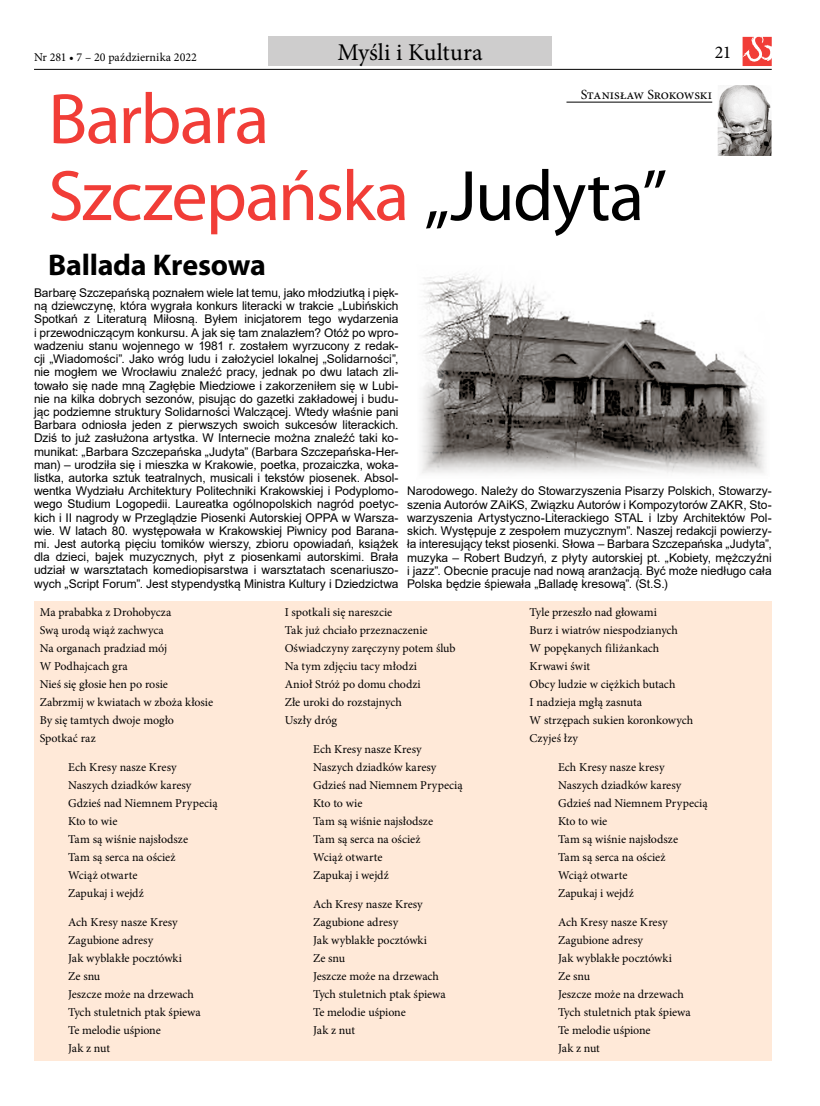
<style>
.page{position:relative;width:820px;height:1106px;background:#fff}
.page>*{position:absolute;margin:0;border:0;box-sizing:border-box;transform-origin:0 0}
.t1{font:72px/77px "Myriad Pro";letter-spacing:-.025em;color:#f13d37}
.t2{font:700 30px "Myriad Pro";letter-spacing:-.01em;color:#000}
.t3{font:24px "Minion Pro";letter-spacing:-.005em;color:#000}
.t4{font:18px "Minion Pro";color:#000}
.t5{font:14px "Minion Pro";letter-spacing:-.015em;color:#000}
.t6{font:12px/13.2px "Arial";letter-spacing:-.005em;color:#000;text-align:justify}
.t7{font:12px/18px "Minion Pro";letter-spacing:-.005em;color:#000}
.s1{color:#000}
</style>
<div class="page">
<div style="left:268px;top:37px;width:283px;height:29px;background:#cecdcd"></div>
<div style="left:34px;top:601px;width:737px;height:459px;background:#ffe9d8"></div>
<img style="left:421px;top:273px;width:344px;height:201px">
<hr style="left:566px;top:102px;width:146px;height:1px;background:#000">
<img style="left:717px;top:85px;width:54px;height:71px">
<hr style="left:34px;top:69px;width:737px;height:1px;background:#000">
<svg style="left:742px;top:37px;width:29px;height:29px"></svg>
<p class="t7" style="left:34px;top:48px;width:164px">Nr 281 • 7 – 20 października 2022</p>
<h3 class="t3" style="left:337px;top:36px;width:147px">Myśli i Kultura</h3>
<h3 class="t4" style="left:714px;top:40px;width:18px">21</h3>
<p class="t5" style="left:580px;top:85px;width:133px">Stanisław Srokowski</p>
<h1 class="t1" style="left:48px;top:79px;width:620px">Barbara<br>Szczepańska <span class="s1">„Judyta”</span></h1>
<h2 class="t2" style="left:48px;top:245px;width:219px">Ballada Kresowa</h2>
<p class="t6" style="left:34px;top:286px;width:366px">Barbarę Szczepańską poznałem wiele lat temu, jako młodziutką i pięk&shy;ną dziewczynę, która wygrała konkurs literacki w trakcie „Lubińskich Spotkań z Literaturą Miłosną. Byłem inicjatorem tego wydarzenia i przewodniczącym konkursu. A jak się tam znalazłem? Otóż po wpro&shy;wadzeniu stanu wojennego w 1981 r. zostałem wyrzucony z redak&shy;cji „Wiadomości”. Jako wróg ludu i założyciel lokalnej „Solidarności”, nie mogłem we Wrocławiu znaleźć pracy, jednak po dwu latach zli&shy;towało się nade mną Zagłębie Miedziowe i zakorzeniłem się w Lubi&shy;nie na kilka dobrych sezonów, pisując do gazetki zakładowej i budu&shy;jąc podziemne struktury Solidarności Walczącej. Wtedy właśnie pani Barbara odniosła jeden z pierwszych swoich sukcesów literackich.<br>Dziś to już zasłużona artystka. W Internecie można znaleźć taki ko&shy;munikat: „Barbara Szczepańska „Judyta” (Barbara Szczepańska-Her&shy;man) – urodziła się i mieszka w Krakowie, poetka, prozaiczka, woka&shy;listka, autorka sztuk teatralnych, musicali i tekstów piosenek. Absol&shy;wentka Wydziału Architektury Politechniki Krakowskiej i Podyplomo&shy;wego Studium Logopedii. Laureatka ogólnopolskich nagród poetyc&shy;kich i II nagrody w Przeglądzie Piosenki Autorskiej OPPA w Warsza&shy;wie. W latach 80. występowała w Krakowskiej Piwnicy pod Barana&shy;mi. Jest autorką pięciu tomików wierszy, zbioru opowiadań, książek dla dzieci, bajek muzycznych, płyt z piosenkami autorskimi. Brała udział w warsztatach komediopisarstwa i warsztatach scenariuszo&shy;wych „Script Forum”. Jest stypendystką Ministra Kultury i Dziedzictwa</p>
<p class="t6" style="left:407px;top:484px;width:366px">Narodowego. Należy do Stowarzyszenia Pisarzy Polskich, Stowarzy&shy;szenia Autorów ZAiKS, Związku Autorów i Kompozytorów ZAKR, Sto&shy;warzyszenia Artystyczno-Literackiego STAL i Izby Architektów Pol&shy;skich. Występuje z zespołem muzycznym”. Naszej redakcji powierzy&shy;ła interesujący tekst piosenki. Słowa – Barbara Szczepańska „Judyta”, muzyka – Robert Budzyń, z płyty autorskiej pt. „Kobiety, mężczyźni i jazz”. Obecnie pracuje nad nową aranżacją. Być może niedługo cała Polska będzie śpiewała „Balladę kresową”. (St.S.)</p>
<p class="t7" style="left:40px;top:603px;width:175px">Ma prababka z Drohobycza<br>Swą urodą wiąż zachwyca<br>Na organach pradziad mój<br>W Podhajcach gra<br>Nieś się głosie hen po rosie<br>Zabrzmij w kwiatach w zboża kłosie<br>By się tamtych dwoje mogło<br>Spotkać raz</p>
<p class="t7" style="left:68px;top:758px;width:151px">Ech Kresy nasze Kresy<br>Naszych dziadków karesy<br>Gdzieś nad Niemnem Prypecią<br>Kto to wie<br>Tam są wiśnie najsłodsze<br>Tam są serca na oścież<br>Wciąż otwarte<br>Zapukaj i wejdź</p>
<p class="t7" style="left:68px;top:913px;width:134px">Ach Kresy nasze Kresy<br>Zagubione adresy<br>Jak wyblakłe pocztówki<br>Ze snu<br>Jeszcze może na drzewach<br>Tych stuletnich ptak śpiewa<br>Te melodie uśpione<br>Jak z nut</p>
<p class="t7" style="left:284px;top:603px;width:172px">I spotkali się nareszcie<br>Tak już chciało przeznaczenie<br>Oświadczyny zaręczyny potem ślub<br>Na tym zdjęciu tacy młodzi<br>Anioł Stróż po domu chodzi<br>Złe uroki do rozstajnych<br>Uszły dróg</p>
<p class="t7" style="left:313px;top:740px;width:151px">Ech Kresy nasze Kresy<br>Naszych dziadków karesy<br>Gdzieś nad Niemnem Prypecią<br>Kto to wie<br>Tam są wiśnie najsłodsze<br>Tam są serca na oścież<br>Wciąż otwarte<br>Zapukaj i wejdź</p>
<p class="t7" style="left:313px;top:895px;width:134px">Ach Kresy nasze Kresy<br>Zagubione adresy<br>Jak wyblakłe pocztówki<br>Ze snu<br>Jeszcze może na drzewach<br>Tych stuletnich ptak śpiewa<br>Te melodie uśpione<br>Jak z nut</p>
<p class="t7" style="left:529px;top:603px;width:165px">Tyle przeszło nad głowami<br>Burz i wiatrów niespodzianych<br>W popękanych filiżankach<br>Krwawi świt<br>Obcy ludzie w ciężkich butach<br>I nadzieja mgłą zasnuta<br>W strzępach sukien koronkowych<br>Czyjeś łzy</p>
<p class="t7" style="left:557px;top:758px;width:151px">Ech Kresy nasze kresy<br>Naszych dziadków karesy<br>Gdzieś nad Niemnem Prypecią<br>Kto to wie<br>Tam są wiśnie najsłodsze<br>Tam są serca na oścież<br>Wciąż otwarte<br>Zapukaj i wejdź</p>
<p class="t7" style="left:557px;top:913px;width:134px">Ach Kresy nasze Kresy<br>Zagubione adresy<br>Jak wyblakłe pocztówki<br>Ze snu<br>Jeszcze może na drzewach<br>Tych stuletnich ptak śpiewa<br>Te melodie uśpione<br>Jak z nut</p>
</div>
